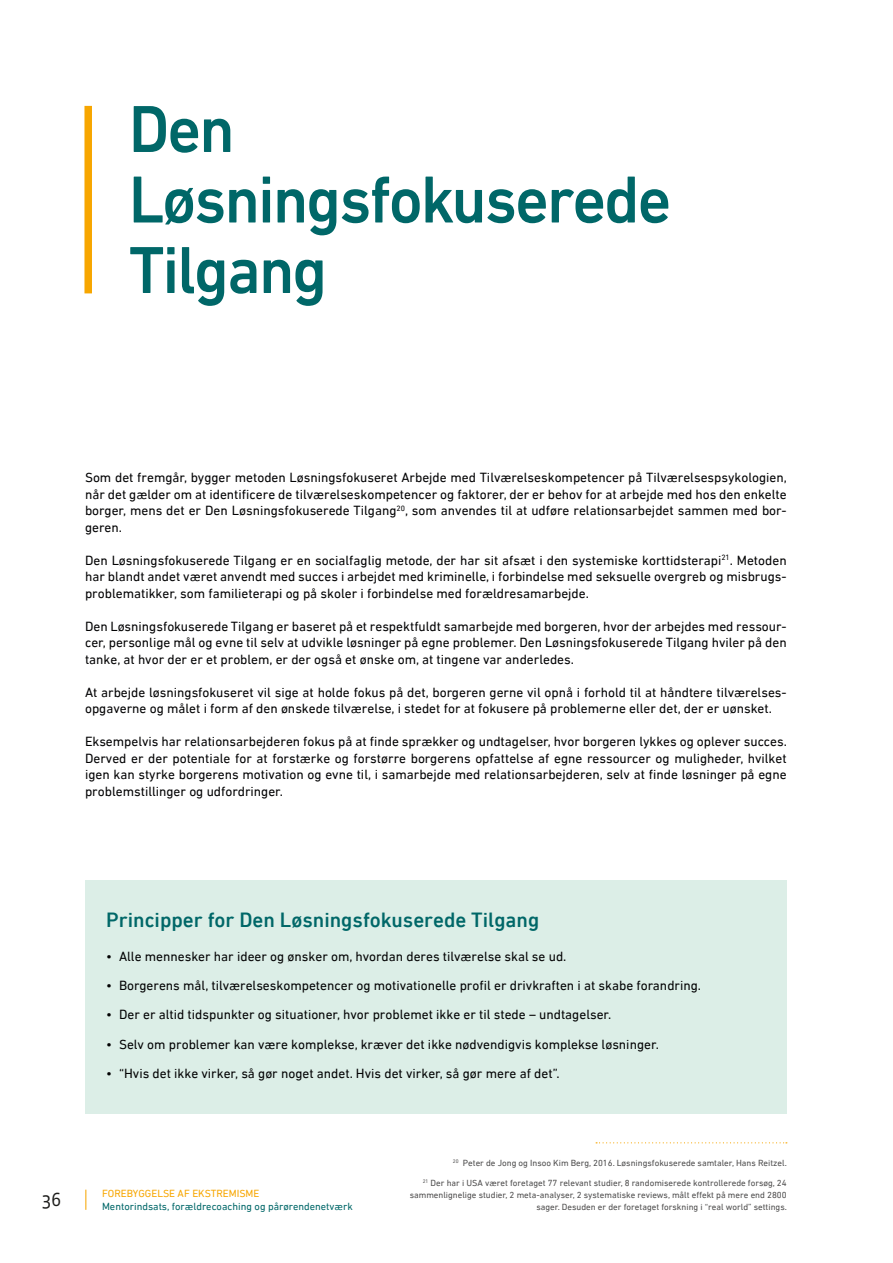
<style>
.page{position:relative;width:893px;height:1263px;background:#fff}
.page>*{position:absolute;margin:0;border:0;box-sizing:border-box;transform-origin:0 0}
.t1{font:500 67.5px/70.5px "DIN Next LT Pro";letter-spacing:-.03em;color:#006768;scale:.96 1}
.t2{font:500 21px "DIN Next LT Pro";color:#006768}
.t3{font:19.5px "Vista Sans";color:#1d1d1b}
.t4{font:13.5px/16.5px "DIN Next LT Pro";color:#020203;text-align:justify}
.t5{font:10.5px "DIN Next LT Pro";color:#006768}
.t6{font:10.5px "DIN Next LT Pro";color:#f7a600}
.t7{font:9px/12px "DIN Next LT Pro";color:#4e4d4d;text-align:right}
</style>
<div class="page">
<svg style="left:596px;top:1142px;width:191px;height:1px"></svg>
<hr style="left:85px;top:1189px;width:2px;height:21px;background:#f7a600">
<div style="left:84px;top:106px;width:8px;height:187px;background:#f7a600"></div>
<div style="left:85px;top:880px;width:702px;height:233px;background:#dceee7"></div>
<h1 class="t1" style="left:129px;top:93px;width:567px">Den<br>Løsningsfokuserede<br>Tilgang</h1>
<p class="t4" style="left:85px;top:469px;width:703px">Som det fremgår, bygger metoden Løsningsfokuseret Arbejde med Tilværelseskompetencer på Tilværelsespsykologien, når det gælder om at identificere de tilværelseskompetencer og faktorer, der er behov for at arbejde med hos den enkelte borger, mens det er Den Løsningsfokuserede Tilgang<sup>20</sup>, som anvendes til at udføre relationsarbejdet sammen med bor&shy;geren.</p>
<p class="t4" style="left:85px;top:552px;width:703px">Den Løsningsfokuserede Tilgang er en socialfaglig metode, der har sit afsæt i den systemiske korttidsterapi<sup>21</sup>. Metoden har blandt andet været anvendt med succes i arbejdet med kriminelle, i forbindelse med seksuelle overgreb og misbrugs&shy;problematikker, som familieterapi og på skoler i forbindelse med forældresamarbejde.</p>
<p class="t4" style="left:85px;top:618px;width:703px">Den Løsningsfokuserede Tilgang er baseret på et respektfuldt samarbejde med borgeren, hvor der arbejdes med ressour&shy;cer, personlige mål og evne til selv at udvikle løsninger på egne problemer. Den Løsningsfokuserede Tilgang hviler på den tanke, at hvor der er et problem, er der også et ønske om, at tingene var anderledes.</p>
<p class="t4" style="left:85px;top:684px;width:703px">At arbejde løsningsfokuseret vil sige at holde fokus på det, borgeren gerne vil opnå i forhold til at håndtere tilværelses&shy;opgaverne og målet i form af den ønskede tilværelse, i stedet for at fokusere på problemerne eller det, der er uønsket.</p>
<p class="t4" style="left:85px;top:733px;width:703px">Eksempelvis har relationsarbejderen fokus på at finde sprækker og undtagelser, hvor borgeren lykkes og oplever succes.<br>Derved er der potentiale for at forstærke og forstørre borgerens opfattelse af egne ressourcer og muligheder, hvilket igen kan styrke borgerens motivation og evne til, i samarbejde med relationsarbejderen, selv at finde løsninger på egne problemstillinger og udfordringer.</p>
<h2 class="t2" style="left:106px;top:907px;width:434px">Principper for Den Løsningsfokuserede Tilgang</h2>
<p class="t4" style="left:106px;top:948px;width:462px">• Alle mennesker har ideer og ønsker om, hvordan deres tilværelse skal se ud.</p>
<p class="t4" style="left:106px;top:977px;width:596px">• Borgerens mål, tilværelseskompetencer og motivationelle profil er drivkraften i at skabe forandring.</p>
<p class="t4" style="left:106px;top:1006px;width:507px">• Der er altid tidspunkter og situationer, hvor problemet ikke er til stede – undtagelser.</p>
<p class="t4" style="left:106px;top:1036px;width:554px">• Selv om problemer kan være komplekse, kræver det ikke nødvendigvis komplekse løsninger.</p>
<p class="t4" style="left:106px;top:1065px;width:455px">• “Hvis det ikke virker, så gør noget andet. Hvis det virker, så gør mere af det”.</p>
<h3 class="t3" style="left:42px;top:1189px;width:21px">36</h3>
<p class="t6" style="left:102px;top:1187px;width:159px">FOREBYGGELSE AF EKSTREMISME</p>
<p class="t5" style="left:102px;top:1200px;width:252px">Mentorindsats, forældrecoaching og pårørendenetværk</p>
<p class="t7" style="left:453px;top:1156px;width:335px"><sup>20</sup> Peter de Jong og Insoo Kim Berg, 2016. Løsningsfokuserede samtaler, Hans Reitzel.</p>
<p class="t7" style="left:410px;top:1177px;width:379px"><sup>21</sup> Der har i USA været foretaget 77 relevant studier, 8 randomiserede kontrollerede forsøg, 24 sammenlignelige studier, 2 meta-analyser, 2 systematiske reviews, målt effekt på mere end 2800 sager. Desuden er der foretaget forskning i “real world” settings.</p>
</div>
